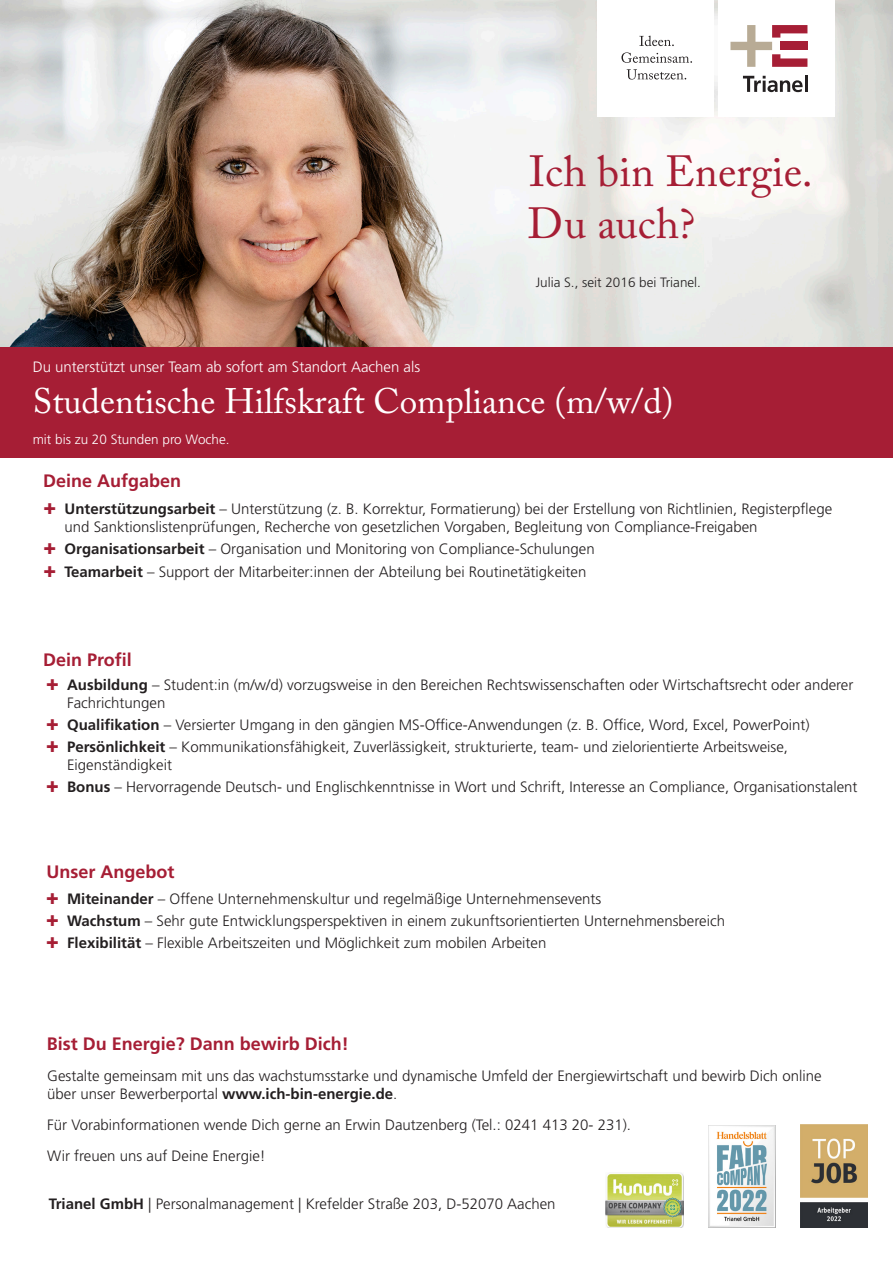
<style>
.page{position:relative;width:893px;height:1263px;background:#fff}
.page>*{position:absolute;margin:0;border:0;box-sizing:border-box;transform-origin:0 0}
.t1{font:43.35px/52.1px "Adobe Caslon Pro";color:#a61e35}
.t2{font:35.25px "Adobe Caslon Pro";color:#fff}
.t3{font:700 18px "Frutiger LT Std";color:#a61e35}
.t4{font:300 15px/22.2px "Frutiger LT Std";color:#231f20}
.t5{font:300 15px "Frutiger LT Std";color:#fff}
.t6{font:300 13.5px "Frutiger LT Std";color:#231f20}
.t7{font:300 13.5px "Frutiger LT Std";color:#fff}
.s1{font-weight:700}
</style>
<div class="page">
<img style="left:0;top:0;width:893px;height:347px">
<div style="left:597px;top:0;width:117px;height:117px;background:#fff"></div>
<div style="left:718px;top:0;width:116px;height:117px;background:#fff"></div>
<svg style="left:621px;top:35px;width:71px;height:45px"></svg>
<div style="left:780px;top:42px;width:28px;height:8px;background:#a61e35"></div>
<svg style="left:730px;top:25px;width:77px;height:67px"></svg>
<hr style="left:804px;top:76px;width:3px;height:16px;background:#231f20">
<div style="left:0;top:347px;width:893px;height:111px;background:#a61e35"></div>
<img style="left:606px;top:1173px;width:78px;height:54px">
<img style="left:708px;top:1125px;width:67px;height:102px">
<img style="left:800px;top:1125px;width:68px;height:102px">
<p class="t5" style="left:33px;top:358px;width:389px">Du unterstützt unser Team ab sofort am Standort Aachen als</p>
<h1 class="t1" style="left:528px;top:145px;width:287px">Ich bin Energie.<br>Du auch?</h1>
<p class="t6" style="left:536px;top:275px;width:167px">Julia S., seit 2016 bei Trianel.</p>
<h2 class="t2" style="left:33px;top:380px;width:642px">Studentische Hilfskraft Compliance (m/w/d)</h2>
<p class="t7" style="left:33px;top:431px;width:198px">mit bis zu 20 Stunden pro Woche.</p>
<p class="t3" style="left:43px;top:470px;width:140px">Deine Aufgaben</p>
<p class="t4" style="left:65px;top:500px;width:769px;line-height:18px"><span class="s1">Unterstützungsarbeit</span> – Unterstützung (z. B. Korrektur, Formatierung) bei der Erstellung von Richtlinien, Registerpflege und Sanktionslistenprüfungen, Recherche von gesetzlichen Vorgaben, Begleitung von Compliance-Freigaben</p>
<p class="t4" style="left:65px;top:538px;width:532px"><span class="s1">Organisationsarbeit</span> – Organisation und Monitoring von Compliance-Schulungen<br><span class="s1">Teamarbeit</span> – Support der Mitarbeiter:innen der Abteilung bei Routinetätigkeiten</p>
<p class="t3" style="left:43px;top:649px;width:90px">Dein Profil</p>
<p class="t4" style="left:67px;top:676px;width:788px;line-height:18px"><span class="s1">Ausbildung</span> – Student:in (m/w/d) vorzugsweise in den Bereichen Rechtswissenschaften oder Wirtschaftsrecht oder anderer<br>Fachrichtungen</p>
<p class="t4" style="left:67px;top:714px;width:744px"><span class="s1">Qualifikation</span> – Versierter Umgang in den gängien MS-Office-Anwendungen (z. B. Office, Word, Excel, PowerPoint)<br><span class="s1">Persönlichkeit</span> – Kommunikationsfähigkeit, Zuverlässigkeit, strukturierte, team- und zielorientierte Arbeitsweise,</p>
<p class="t4" style="left:67px;top:754px;width:792px">Eigenständigkeit<br><span class="s1">Bonus</span> – Hervorragende Deutsch- und Englischkenntnisse in Wort und Schrift, Interesse an Compliance, Organisationstalent</p>
<p class="t3" style="left:47px;top:861px;width:129px">Unser Angebot</p>
<p class="t4" style="left:67px;top:887px;width:659px"><span class="s1">Miteinander</span> – Offene Unternehmenskultur und regelmäßige Unternehmensevents<br><span class="s1">Wachstum</span> – Sehr gute Entwicklungsperspektiven in einem zukunftsorientierten Unternehmensbereich<br><span class="s1">Flexibilität</span> – Flexible Arbeitszeiten und Möglichkeit zum mobilen Arbeiten</p>
<p class="t3" style="left:47px;top:1033px;width:304px">Bist Du Energie? Dann bewirb Dich!</p>
<p class="t4" style="left:47px;top:1067px;width:776px;line-height:18px">Gestalte gemeinsam mit uns das wachstumsstarke und dynamische Umfeld der Energiewirtschaft und bewirb Dich online über unser Bewerberportal <span class="s1">www.ich-bin-energie.de</span>.</p>
<p class="t4" style="left:47px;top:1109px;width:585px;line-height:30.8px">Für Vorabinformationen wende Dich gerne an Erwin Dautzenberg (Tel.: 0241 413 20- 231).<br>Wir freuen uns auf Deine Energie!</p>
<p class="t4" style="left:49px;top:1193px;width:508px"><span class="s1">Trianel GmbH</span> | Personalmanagement | Krefelder Straße 203, D-52070 Aachen</p>
</div>
